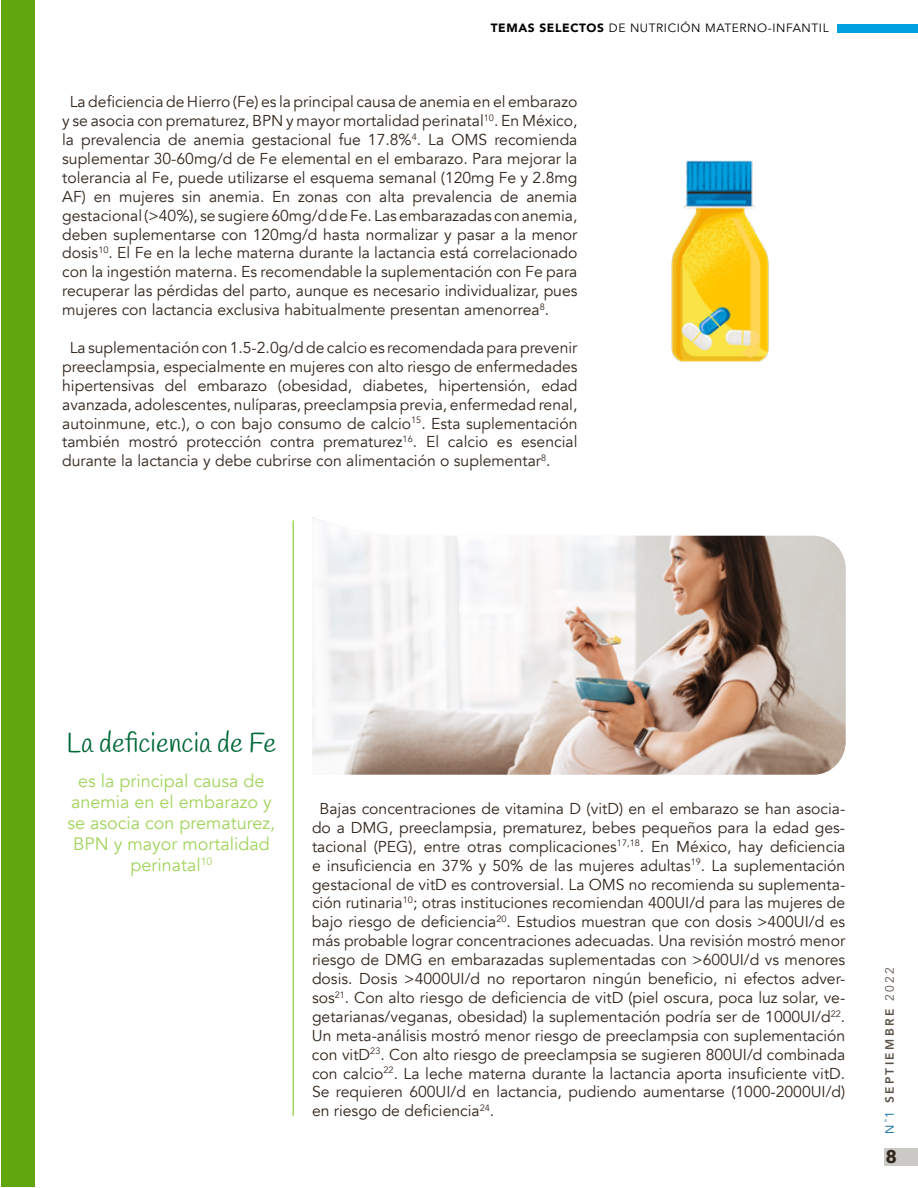
<style>
.page{position:relative;width:918px;height:1188px;background:#fff}
.page>*{position:absolute;margin:0;border:0;box-sizing:border-box;transform-origin:0 0}
.t1{font:27px "Handlee";color:#006938}
.t2{font:18px/21px "Avenir";color:#a3d45e;text-align:center}
.t3{font:700 18px "Avenir Next";color:#30261c}
.t4{font:15.75px/18.9px "Avenir";color:#30261c;text-align:justify}
.t5{font:12px "Avenir";letter-spacing:.05em;color:#000}
.t6{font:800 12px "Avenir";letter-spacing:.2em;color:#5a5249}
.s1{font-weight:900}
.s2{font-weight:400;color:#0066a1}
.s3{font-weight:400}
</style>
<div class="page">
<div style="left:837px;top:24px;width:81px;height:9px;background:#00a1de"></div>
<div style="left:885px;top:1149px;width:33px;height:17px;background:#cbc9c6"></div>
<div style="left:1px;top:0;width:33px;height:1186px;background:#61a60d"></div>
<img style="left:312px;top:517px;width:534px;height:258px">
<img style="left:671px;top:160px;width:98px;height:202px">
<hr style="left:292px;top:520px;width:2px;height:596px;background:#a3d45e">
<p class="t5" style="left:491px;top:21px;width:339px"><span class="s1">TEMAS SELECTOS</span> DE NUTRICIÓN MATERNO-INFANTIL</p>
<p class="t4" style="left:62px;top:93px;width:517px;text-indent:8px">La deficiencia de Hierro (Fe) es la principal causa de anemia en el embarazo y se asocia con prematurez, BPN y mayor mortalidad perinatal<sup>10</sup>. En México, la prevalencia de anemia gestacional fue 17.8%<sup>4</sup>. La OMS recomienda suplementar 30-60mg/d de Fe elemental en el embarazo. Para mejorar la tolerancia al Fe, puede utilizarse el esquema semanal (120mg Fe y 2.8mg AF) en mujeres sin anemia. En zonas con alta prevalencia de anemia gestacional (&gt;40%), se sugiere 60mg/d de Fe. Las embarazadas con anemia, deben suplementarse con 120mg/d hasta normalizar y pasar a la menor dosis<sup>10</sup>. El Fe en la leche materna durante la lactancia está correlacionado con la ingestión materna. Es recomendable la suplementación con Fe para recuperar las pérdidas del parto, aunque es necesario individualizar, pues mujeres con lactancia exclusiva habitualmente presentan amenorrea<sup>8</sup>.</p>
<p class="t4" style="left:62px;top:338px;width:517px;text-indent:8px">La suplementación con 1.5-2.0g/d de calcio es recomendada para prevenir preeclampsia, especialmente en mujeres con alto riesgo de enfermedades hipertensivas del embarazo (obesidad, diabetes, hipertensión, edad avanzada, adolescentes, nulíparas, preeclampsia previa, enfermedad renal, autoinmune, etc.), o con bajo consumo de calcio<sup>15</sup>. Esta suplementación también mostró protección contra prematurez<sup>16</sup>. El calcio es esencial durante la lactancia y debe cubrirse con alimentación o suplementar<sup>8</sup>.</p>
<h1 class="t1" style="left:67px;top:727px;width:211px">La deficiencia de Fe</h1>
<p class="t2" style="left:68px;top:770px;width:209px">es la principal causa de anemia en el embarazo y se asocia con prematurez,<br>BPN y mayor mortalidad perinatal<sup>10</sup></p>
<p class="t4" style="left:312px;top:799px;width:535px;text-indent:8px">Bajas concentraciones de vitamina D (vitD) en el embarazo se han asocia&shy;do a DMG, preeclampsia, prematurez, bebes pequeños para la edad ges&shy;tacional (PEG), entre otras complicaciones<sup>17,18</sup>. En México, hay deficiencia e insuficiencia en 37% y 50% de las mujeres adultas<sup>19</sup>. La suplementación gestacional de vitD es controversial. La OMS no recomienda su suplementa&shy;ción rutinaria<sup>10</sup>; otras instituciones recomiendan 400UI/d para las mujeres de bajo riesgo de deficiencia<sup>20</sup>. Estudios muestran que con dosis &gt;400UI/d es más probable lograr concentraciones adecuadas. Una revisión mostró menor riesgo de DMG en embarazadas suplementadas con &gt;600UI/d vs menores dosis. Dosis &gt;4000UI/d no reportaron ningún beneficio, ni efectos adver&shy;sos<sup>21</sup>. Con alto riesgo de deficiencia de vitD (piel oscura, poca luz solar, ve&shy;getarianas/veganas, obesidad) la suplementación podría ser de 1000UI/d<sup>22</sup>.<br>Un meta-análisis mostró menor riesgo de preeclampsia con suplementación con vitD<sup>23</sup>. Con alto riesgo de preeclampsia se sugieren 800UI/d combinada con calcio<sup>22</sup>. La leche materna durante la lactancia aporta insuficiente vitD.<br>Se requieren 600UI/d en lactancia, pudiendo aumentarse (1000-2000UI/d) en riesgo de deficiencia<sup>24</sup>.</p>
<p class="t6" style="left:880px;top:1134px;width:169px;rotate:-90deg"><span class="s2">N</span> <sup>º</sup><span class="s2">1</span> SEPTIEMBRE <span class="s3">2022</span></p>
<p class="t3" style="left:885px;top:1141px;width:13px">8</p>
</div>
